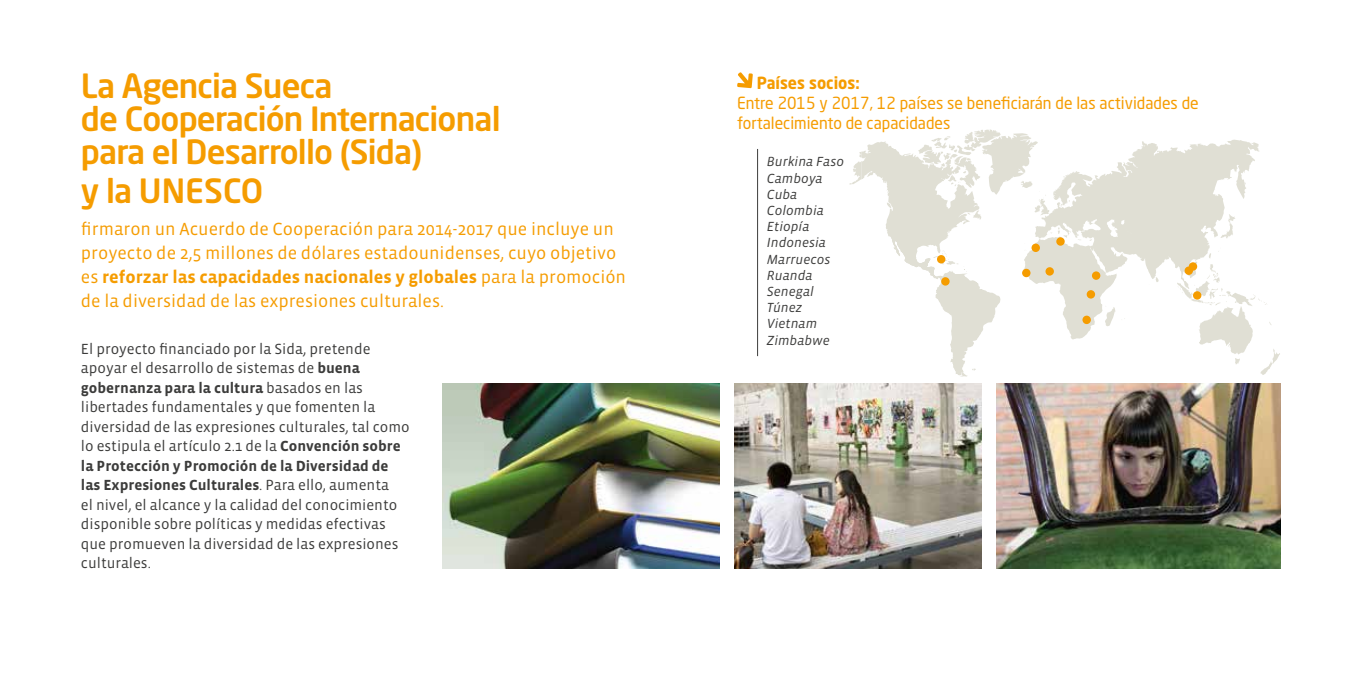
<style>
.page{position:relative;width:1361px;height:681px;background:#fff}
.page>*{position:absolute;margin:0;border:0;box-sizing:border-box;transform-origin:0 0}
.t1{font:500 33px/33px "Neo Sans Std";letter-spacing:-.025em;color:#f59c00}
.t2{font:500 33px "Neo Sans Std";color:#f59c00}
.t3{font:18px/24px "Vista Sans";color:#f59c00}
.t4{font:16.5px/19.8px "Neo Sans Std";color:#f59c00;scale:.95 1}
.t5{font:700 16.5px "Neo Sans Std";color:#f59c00;scale:.95 1}
.t6{font:15px/19.5px "Vista Sans";color:#3c3c3b}
.t7{font:italic 13.5px/16.2px "Vista Sans";color:#3c3c3b}
.s1{font-weight:700}
</style>
<div class="page">
<img style="left:734px;top:383px;width:248px;height:185px">
<img style="left:443px;top:383px;width:276px;height:185px">
<img style="left:996px;top:383px;width:284px;height:185px">
<svg style="left:737px;top:72px;width:16px;height:16px"></svg>
<hr style="left:757px;top:149px;width:1px;height:207px;background:#3c3c3b">
<svg style="left:849px;top:129px;width:431px;height:247px"></svg>
<div style="left:1045px;top:267px;width:9px;height:8px;background:#f59c00;border-radius:50%"></div>
<svg style="left:1184px;top:266px;width:9px;height:9px"></svg>
<div style="left:937px;top:255px;width:8px;height:8px;background:#f59c00;border-radius:50%"></div>
<div style="left:941px;top:277px;width:8px;height:8px;background:#f59c00;border-radius:50%"></div>
<div style="left:1092px;top:271px;width:8px;height:9px;background:#f59c00;border-radius:50%"></div>
<div style="left:1193px;top:291px;width:8px;height:8px;background:#f59c00;border-radius:50%"></div>
<div style="left:1031px;top:243px;width:9px;height:9px;background:#f59c00;border-radius:50%"></div>
<div style="left:1086px;top:290px;width:9px;height:8px;background:#f59c00;border-radius:50%"></div>
<div style="left:1022px;top:269px;width:8px;height:8px;background:#f59c00;border-radius:50%"></div>
<div style="left:1056px;top:237px;width:8px;height:8px;background:#f59c00;border-radius:50%"></div>
<div style="left:1188px;top:262px;width:9px;height:8px;background:#f59c00;border-radius:50%"></div>
<div style="left:1082px;top:315px;width:9px;height:9px;background:#f59c00;border-radius:50%"></div>
<h1 class="t1" style="left:81px;top:68px;width:421px">La Agencia Sueca<br>de Cooperación Internacional para el Desarrollo (Sida)</h1>
<h1 class="t2" style="left:81px;top:170px;width:184px">y la UNESCO</h1>
<p class="t3" style="left:81px;top:217px;width:547px">firmaron un Acuerdo de Cooperación para 2014-2017 que incluye un proyecto de 2,5 millones de dólares estadounidenses, cuyo objetivo es <span class="s1">reforzar las capacidades nacionales y globales</span> para la promoción de la diversidad de las expresiones culturales.</p>
<p class="t6" style="left:81px;top:339px;width:330px">El proyecto financiado por la Sida, pretende apoyar el desarrollo de sistemas de <span class="s1">buena gobernanza para la cultura</span> basados en las libertades fundamentales y que fomenten la diversidad de las expresiones culturales, tal como lo estipula el artículo 2.1 de la <span class="s1">Convención sobre la Protección y Promoción de la Diversidad de las Expresiones Culturales</span>. Para ello, aumenta<br>el nivel, el alcance y la calidad del conocimiento disponible sobre políticas y medidas efectivas que promueven la diversidad de las expresiones culturales.</p>
<p class="t5" style="left:757px;top:72px;width:110px">Países socios:</p>
<p class="t4" style="left:737px;top:93px;width:487px">Entre 2015 y 2017, 12 países se beneficiarán de las actividades de fortalecimiento de capacidades</p>
<p class="t7" style="left:767px;top:154px;width:79px">Burkina Faso<br>Camboya<br>Cuba<br>Colombia<br>Etiopía<br>Indonesia<br>Marruecos<br>Ruanda<br>Senegal<br>Túnez<br>Vietnam<br>Zimbabwe</p>
</div>
